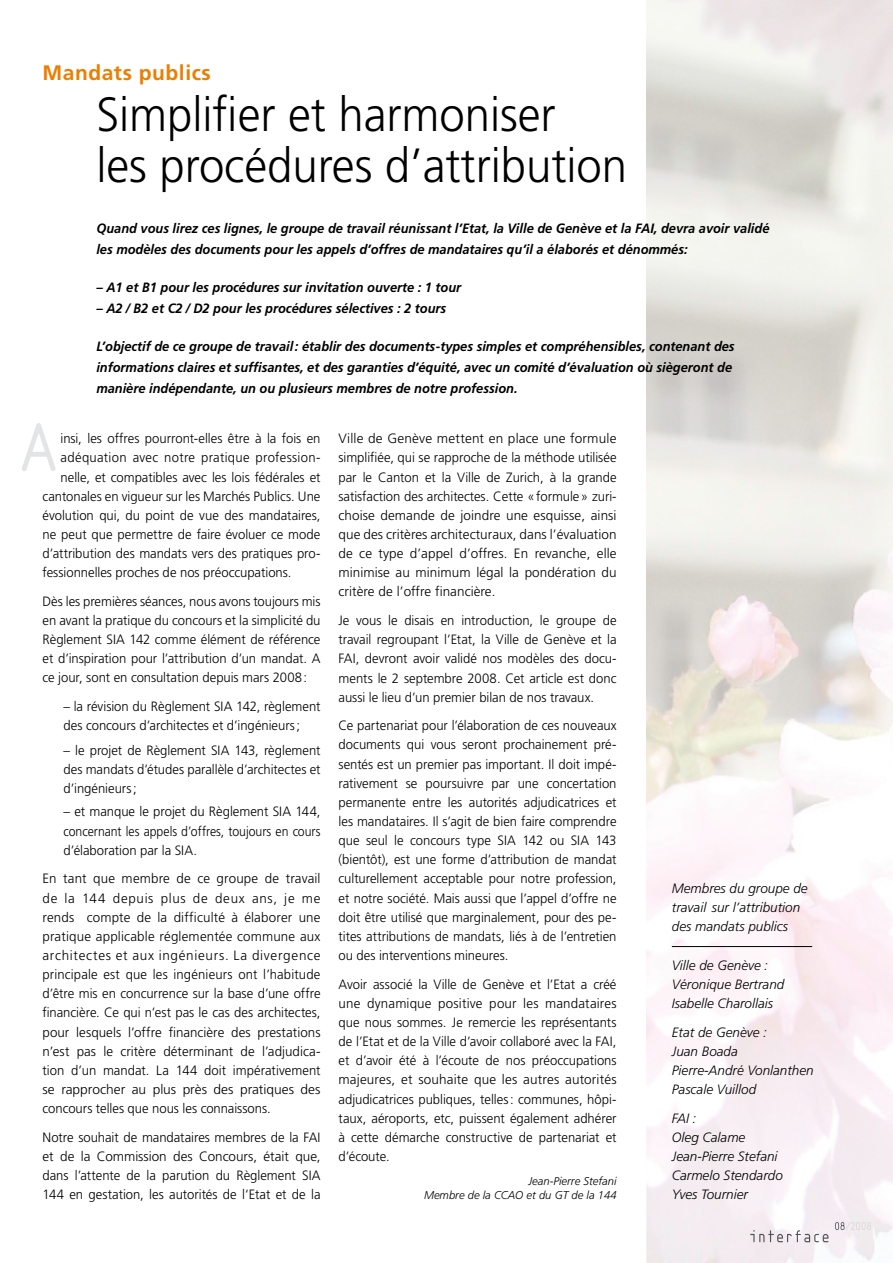
<style>
.page{position:relative;width:893px;height:1263px;background:#fff}
.page>*{position:absolute;margin:0;border:0;box-sizing:border-box;transform-origin:0 0}
.t1{font:72px "Isonorm 3098 Monospaced";color:#e3e4e5}
.t2{font:300 48px/51px "Frutiger";color:#000;scale:.95 1}
.t3{font:700 21px "Frutiger";letter-spacing:.025em;color:#ed7e00}
.t4{font:300 13.5px/19.2px "Frutiger";color:#000;text-align:justify}
.t5{font:italic 700 13.5px/21px "Frutiger";color:#000;scale:.95 1}
.t6{font:italic 300 13.5px/19.2px "Frutiger";color:#000}
.t7{font:300 13.5px "Frutiger";letter-spacing:.025em;color:#000}
.t8{font:italic 300 11.25px/14.7px "Frutiger";color:#000;text-align:right}
</style>
<div class="page">
<img style="left:750px;top:1230px;width:78px;height:12px">
<svg style="left:835px;top:1222px;width:15px;height:8px"></svg>
<img style="left:851px;top:1222px;width:20px;height:8px">
<hr style="left:672px;top:946px;width:140px;height:1px;background:#000">
<h3 class="t3" style="left:43px;top:60px;width:170px">Mandats publics</h3>
<h2 class="t2" style="left:97px;top:89px;width:560px">Simplifier et harmoniser<br>les procédures d’attribution</h2>
<p class="t5" style="left:96px;top:217px;width:710px">Quand vous lirez ces lignes, le groupe de travail réunissant l’Etat, la Ville de Genève et la FAI, devra avoir validé les modèles des documents pour les appels d’offres de mandataires qu’il a élaborés et dénommés:</p>
<p class="t5" style="left:96px;top:276px;width:386px">– A1 et B1 pour les procédures sur invitation ouverte : 1 tour</p>
<p class="t5" style="left:96px;top:297px;width:370px">– A2 / B2 et C2 / D2 pour les procédures sélectives : 2 tours</p>
<p class="t5" style="left:96px;top:335px;width:673px">L’objectif de ce groupe de travail : établir des documents-types simples et compréhensibles, contenant des informations claires et suffisantes, et des garanties d’équité, avec un comité d’évaluation où siègeront de manière indépendante, un ou plusieurs membres de notre profession.</p>
<h1 class="t1" style="left:19px;top:411px;width:41px">A</h1>
<p class="t4" style="left:61px;top:429px;width:261px">insi, les offres pourront-elles être à la fois en</p>
<p class="t7" style="left:61px;top:450px;width:261px">adéquation avec notre pratique profession-</p>
<p class="t4" style="left:61px;top:467px;width:261px">nelle, et compatibles avec les lois fédérales et</p>
<p class="t4" style="left:43px;top:486px;width:279px">cantonales en vigueur sur les Marchés Publics. Une</p>
<p class="t4" style="left:43px;top:505px;width:279px">évolution qui, du point de vue des mandataires,</p>
<p class="t4" style="left:43px;top:525px;width:279px">ne peut que permettre de faire évoluer ce mode</p>
<p class="t4" style="left:43px;top:544px;width:280px">d’attribution des mandats vers des pratiques pro-</p>
<p class="t4" style="left:43px;top:563px;width:251px">fessionnelles proches de nos préoccupations.</p>
<p class="t4" style="left:43px;top:592px;width:280px">Dès les premières séances, nous avons toujours mis en avant la pratique du concours et la simplicité du Règlement Sia 142 comme élément de référence et d’inspiration pour l’attribution d’un mandat. a ce jour, sont en consultation depuis mars 2008 :</p>
<p class="t4" style="left:64px;top:697px;width:259px">– la révision du Règlement Sia 142, règlement des concours d’architectes et d’ingénieurs ;</p>
<p class="t4" style="left:64px;top:740px;width:259px">– le projet de Règlement Sia 143, règlement des mandats d’études parallèle d’architectes et d’ingénieurs ;</p>
<p class="t4" style="left:64px;top:802px;width:259px">– et manque le projet du Règlement Sia 144, concernant les appels d’offres, toujours en cours d’élaboration par la Sia.</p>
<p class="t4" style="left:43px;top:869px;width:280px">En tant que membre de ce groupe de travail de la 144 depuis plus de deux ans, je me rends compte de la difficulté à élaborer une pratique applicable réglementée commune aux architectes et aux ingénieurs. La divergence principale est que les ingénieurs ont l’habitude d’être mis en concurrence sur la base d’une offre financière. Ce qui n’est pas le cas des architectes, pour lesquels l’offre financière des prestations n’est pas le critère déterminant de l’adjudica&shy;tion d’un mandat. La 144 doit impérativement se rapprocher au plus près des pratiques des concours telles que nous les connaissons.</p>
<p class="t4" style="left:43px;top:1127px;width:280px">Notre souhait de mandataires membres de la fai et de la Commission des Concours, était que, dans l’attente de la parution du Règlement Sia 144 en gestation, les autorités de l‘Etat et de la</p>
<p class="t4" style="left:339px;top:429px;width:280px">Ville de Genève mettent en place une formule simplifiée, qui se rapproche de la méthode utilisée par le Canton et la Ville de Zurich, à la grande satisfaction des architectes. Cette « formule » zuri&shy;choise demande de joindre une esquisse, ainsi que des critères architecturaux, dans l’évaluation de ce type d’appel d’offres. En revanche, elle minimise au minimum légal la pondération du critère de l’offre financière.</p>
<p class="t4" style="left:339px;top:611px;width:280px">Je vous le disais en introduction, le groupe de travail regroupant l’Etat, la Ville de Genève et la fai, devront avoir validé nos modèles des docu&shy;ments le 2 septembre 2008. Cet article est donc aussi le lieu d’un premier bilan de nos travaux.</p>
<p class="t4" style="left:339px;top:716px;width:280px">Ce partenariat pour l’élaboration de ces nouveaux documents qui vous seront prochainement pré&shy;sentés est un premier pas important. il doit impé&shy;rativement se poursuivre par une concertation permanente entre les autorités adjudicatrices et les mandataires. il s’agit de bien faire comprendre que seul le concours type Sia 142 ou Sia 143 (bientôt), est une forme d’attribution de mandat culturellement acceptable pour notre profession, et notre société. Mais aussi que l’appel d’offre ne doit être utilisé que marginalement, pour des pe&shy;tites attributions de mandats, liés à de l’entretien ou des interventions mineures.</p>
<p class="t4" style="left:339px;top:974px;width:280px">avoir associé la Ville de Genève et l’Etat a créé une dynamique positive pour les mandataires que nous sommes. Je remercie les représentants de l’Etat et de la Ville d’avoir collaboré avec la fai, et d’avoir été à l’écoute de nos préoccupations majeures, et souhaite que les autres autorités adjudicatrices publiques, telles : communes, hôpi&shy;taux, aéroports, etc, puissent également adhérer à cette démarche constructive de partenariat et d’écoute.</p>
<p class="t8" style="left:424px;top:1173px;width:194px">Jean-Pierre Stefani<br>Membre de la CCAO et du GT de la 144</p>
<p class="t6" style="left:672px;top:879px;width:137px">Membres du groupe de travail sur l’attribution des mandats publics</p>
<p class="t6" style="left:672px;top:955px;width:114px">Ville de Genève :<br>Véronique Bertrand<br>Isabelle Charollais</p>
<p class="t6" style="left:672px;top:1022px;width:143px">Etat de Genève :<br>Juan Boada<br>Pierre-André Vonlanthen<br>Pascale Vuillod</p>
<p class="t6" style="left:672px;top:1108px;width:113px">FAI :<br>Oleg Calame<br>Jean-Pierre Stefani<br>Carmelo Stendardo<br>Yves Tournier</p>
</div>
